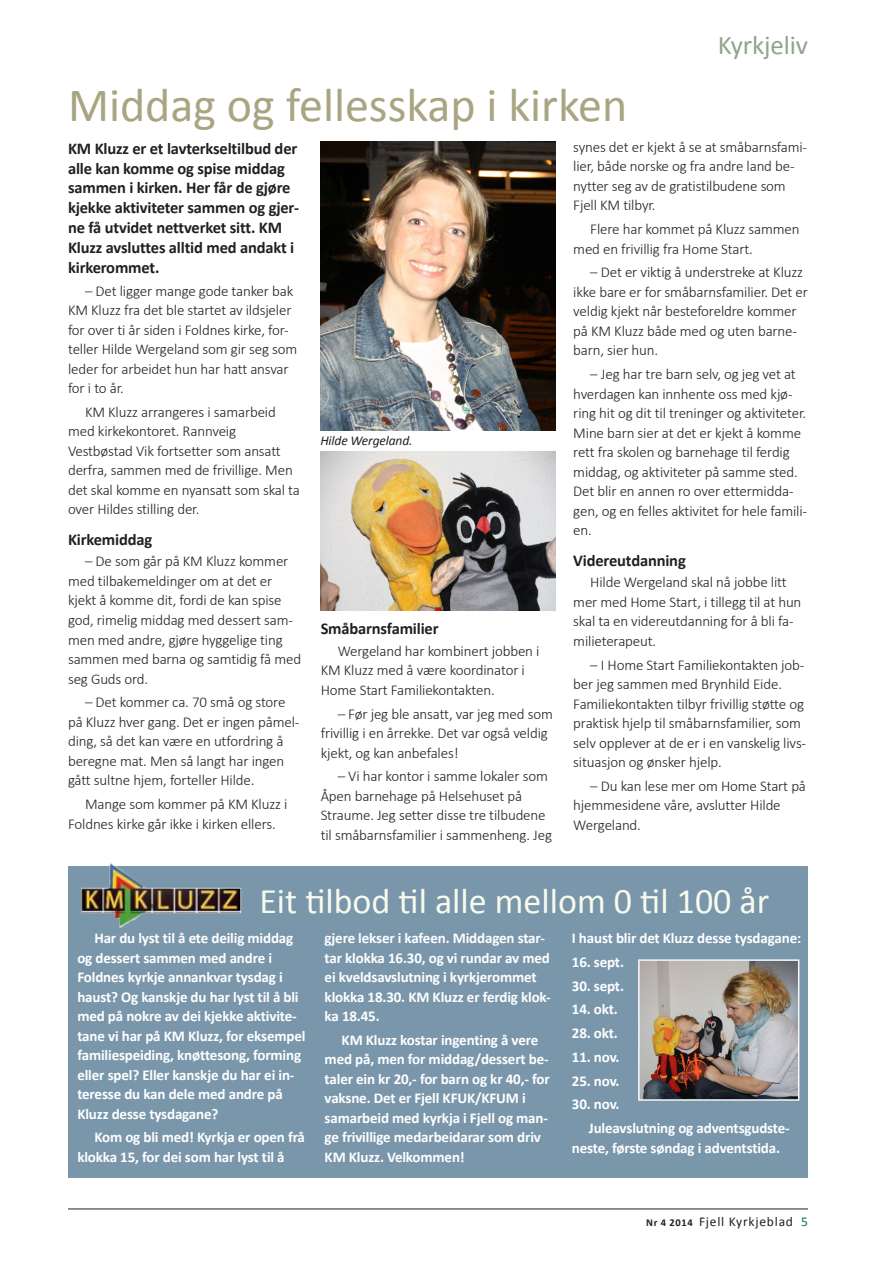
<style>
.page{position:relative;width:893px;height:1263px;background:#fff}
.page>*{position:absolute;margin:0;border:0;box-sizing:border-box;transform-origin:0 0}
.t1{font:48px "Calibri";color:#a9a481}
.t2{font:36px "Calibri";color:#f7fbed}
.t3{font:27px "Calibri";letter-spacing:-.01em;color:#8fa58b}
.Ingress{font:700 16.5px/19.8px "Calibri";letter-spacing:-.01em;color:#231f20}
.M_tittel{font:700 16.5px "Calibri";letter-spacing:-.01em;color:#231f20}
.Brødtekst{font:300 15px/19.5px "Calibri";letter-spacing:-.01em;color:#231f20}
.Brødtekst-2{font:700 15px/19.5px "Calibri";letter-spacing:-.01em;color:#fff}
.t4{font:13.5px "Calibri";letter-spacing:.055em;color:#231f20}
.T-dag_tekst{font:italic 13.5px "Calibri";letter-spacing:-.01em;color:#231f20}
.s1{font-weight:700;font-size:10.5px}
.s2{color:#137044}
</style>
<div class="page">
<hr style="left:68px;top:1208px;width:740px;height:1px;background:#231f20">
<img style="left:320px;top:141px;width:236px;height:289px">
<div style="left:68px;top:866px;width:740px;height:312px;background:#7996ab"></div>
<img style="left:641px;top:962px;width:155px;height:136px">
<div style="left:638px;top:959px;width:161px;height:142px;border:2px solid #f6f7f7"></div>
<img style="left:320px;top:452px;width:236px;height:158px">
<img style="left:81px;top:863px;width:161px;height:65px">
<p class="t1" style="left:68px;top:75px;width:561px">Middag og fellesskap i kirken</p>
<p class="t3" style="left:718px;top:28px;width:92px">Kyrkjeliv</p>
<p class="Ingress" style="left:68px;top:138px;width:232px">KM Kluzz er et lavterkseltilbud der alle kan komme og spise middag sammen i kirken. Her får de gjøre kjekke aktiviteter sammen og gjer&shy;ne få utvidet nettverket sitt. KM<br>Kluzz avsluttes alltid med andakt i kirkerommet.</p>
<p class="Brødtekst" style="left:68px;top:280px;width:231px;text-indent:17px">– Det ligger mange gode tanker bak KM Kluzz fra det ble startet av ildsjeler for over ti år siden i Foldnes kirke, for&shy;teller Hilde Wergeland som gir seg som leder for arbeidet hun har hatt ansvar for i to år.</p>
<p class="Brødtekst" style="left:68px;top:401px;width:233px;text-indent:17px">KM Kluzz arrangeres i samarbeid med kirkekontoret. Rannveig Vestbøstad Vik fortsetter som ansatt derfra, sammen med de frivillige. Men det skal komme en nyansatt som skal ta over Hildes stilling der.</p>
<p class="M_tittel" style="left:68px;top:529px;width:86px">Kirkemiddag</p>
<p class="Brødtekst" style="left:68px;top:551px;width:235px;text-indent:17px">– De som går på KM Kluzz kommer med tilbakemeldinger om at det er kjekt å komme dit, fordi de kan spise god, rimelig middag med dessert sam&shy;men med andre, gjøre hyggelige ting sammen med barna og samtidig få med seg Guds ord.</p>
<p class="Brødtekst" style="left:68px;top:692px;width:233px;text-indent:17px">– Det kommer ca. 70 små og store på Kluzz hver gang. Det er ingen påmel&shy;ding, så det kan være en utfordring å beregne mat. Men så langt har ingen gått sultne hjem, forteller Hilde.</p>
<p class="Brødtekst" style="left:68px;top:793px;width:221px;text-indent:17px">Mange som kommer på KM Kluzz i<br>Foldnes kirke går ikke i kirken ellers.</p>
<p class="T-dag_tekst" style="left:320px;top:431px;width:94px">Hilde Wergeland.</p>
<p class="M_tittel" style="left:321px;top:618px;width:119px">Småbarnsfamilier</p>
<p class="Brødtekst" style="left:321px;top:640px;width:220px;text-indent:17px">Wergeland har kombinert jobben i<br>KM Kluzz med å være koordinator i<br>Home Start Familiekontakten.</p>
<p class="Brødtekst" style="left:321px;top:703px;width:234px;text-indent:17px">– Før jeg ble ansatt, var jeg med som frivillig i en årrekke. Det var også veldig kjekt, og kan anbefales!</p>
<p class="Brødtekst" style="left:321px;top:766px;width:233px;text-indent:17px">– Vi har kontor i samme lokaler som Åpen barnehage på Helsehuset på Straume. Jeg setter disse tre tilbudene til småbarnsfamilier i sammenheng. Jeg</p>
<p class="Brødtekst" style="left:573px;top:136px;width:235px">synes det er kjekt å se at småbarnsfami&shy;lier, både norske og fra andre land be&shy;nytter seg av de gratistilbudene som<br>Fjell KM tilbyr.</p>
<p class="Brødtekst" style="left:573px;top:219px;width:228px;text-indent:17px">Flere har kommet på Kluzz sammen med en frivillig fra Home Start.</p>
<p class="Brødtekst" style="left:573px;top:262px;width:236px;text-indent:17px">– Det er viktig å understreke at Kluzz ikke bare er for småbarnsfamilier. Det er veldig kjekt når besteforeldre kommer på KM Kluzz både med og uten barne&shy;barn, sier hun.</p>
<p class="Brødtekst" style="left:573px;top:364px;width:235px;text-indent:17px">– Jeg har tre barn selv, og jeg vet at hverdagen kan innhente oss med kjø&shy;ring hit og dit til treninger og aktiviteter.<br>Mine barn sier at det er kjekt å komme rett fra skolen og barnehage til ferdig middag, og aktiviteter på samme sted.<br>Det blir en annen ro over ettermidda&shy;gen, og en felles aktivitet for hele famili&shy;en.</p>
<p class="M_tittel" style="left:573px;top:550px;width:114px">Videreutdanning</p>
<p class="Brødtekst" style="left:573px;top:572px;width:230px;text-indent:17px">Hilde Wergeland skal nå jobbe litt mer med Home Start, i tillegg til at hun skal ta en videreutdanning for å bli fa&shy;milieterapeut.</p>
<p class="Brødtekst" style="left:573px;top:654px;width:234px;text-indent:17px">– I Home Start Familiekontakten job&shy;ber jeg sammen med Brynhild Eide.<br>Familiekontakten tilbyr frivillig støtte og praktisk hjelp til småbarnsfamilier, som selv opplever at de er i en vanskelig livs&shy;situasjon og ønsker hjelp.</p>
<p class="Brødtekst" style="left:573px;top:775px;width:234px;text-indent:17px">– Du kan lese mer om Home Start på hjemmesidene våre, avslutter Hilde<br>Wergeland.</p>
<p class="t2" style="left:259px;top:878px;width:512px">Eit tilbod til alle mellom 0 til 100 år</p>
<p class="Brødtekst-2" style="left:77px;top:928px;width:230px;text-indent:17px">Har du lyst til å ete deilig middag og dessert sammen med andre i Foldnes kyrkje annankvar tysdag i haust? Og kanskje du har lyst til å bli med på nokre av dei kjekke aktivite&shy;tane vi har på KM Kluzz, for eksempel familiespeiding, knøttesong, forming eller spel? Eller kanskje du har ei in&shy;teresse du kan dele med andre på Kluzz desse tysdagane?</p>
<p class="Brødtekst-2" style="left:77px;top:1128px;width:229px;text-indent:17px">Kom og bli med! Kyrkja er open frå klokka 15, for dei som har lyst til å</p>
<p class="Brødtekst-2" style="left:325px;top:928px;width:228px">gjere lekser i kafeen. Middagen star&shy;tar klokka 16.30, og vi rundar av med ei kveldsavslutning i kyrkjerommet klokka 18.30. KM Kluzz er ferdig klok&shy;ka 18.45.</p>
<p class="Brødtekst-2" style="left:325px;top:1030px;width:227px;text-indent:17px">KM Kluzz kostar ingenting å vere med på, men for middag/dessert be&shy;taler ein kr 20,- for barn og kr 40,- for vaksne. Det er Fjell KFUK/KFUM i samarbeid med kyrkja i Fjell og man&shy;ge frivillige medarbeidarar som driv<br>KM Kluzz. Velkommen!</p>
<p class="Brødtekst-2" style="left:572px;top:928px;width:231px">I haust blir det Kluzz desse tysdagane:</p>
<p class="Brødtekst-2" style="left:572px;top:952px;width:54px">16. sept.</p>
<p class="Brødtekst-2" style="left:572px;top:976px;width:54px">30. sept.</p>
<p class="Brødtekst-2" style="left:572px;top:1000px;width:47px">14. okt.</p>
<p class="Brødtekst-2" style="left:572px;top:1023px;width:47px">28. okt.</p>
<p class="Brødtekst-2" style="left:572px;top:1047px;width:49px">11. nov.</p>
<p class="Brødtekst-2" style="left:572px;top:1071px;width:49px">25. nov.</p>
<p class="Brødtekst-2" style="left:572px;top:1095px;width:49px">30. nov.</p>
<p class="Brødtekst-2" style="left:572px;top:1118px;width:219px;text-indent:17px">Juleavslutning og adventsgudste&shy;neste, første søndag i adventstida.</p>
<p class="t4" style="left:646px;top:1213px;width:163px"><span class="s1">Nr 4 2014</span> Fjell Kyrkjeblad <span class="s2">5</span></p>
</div>
